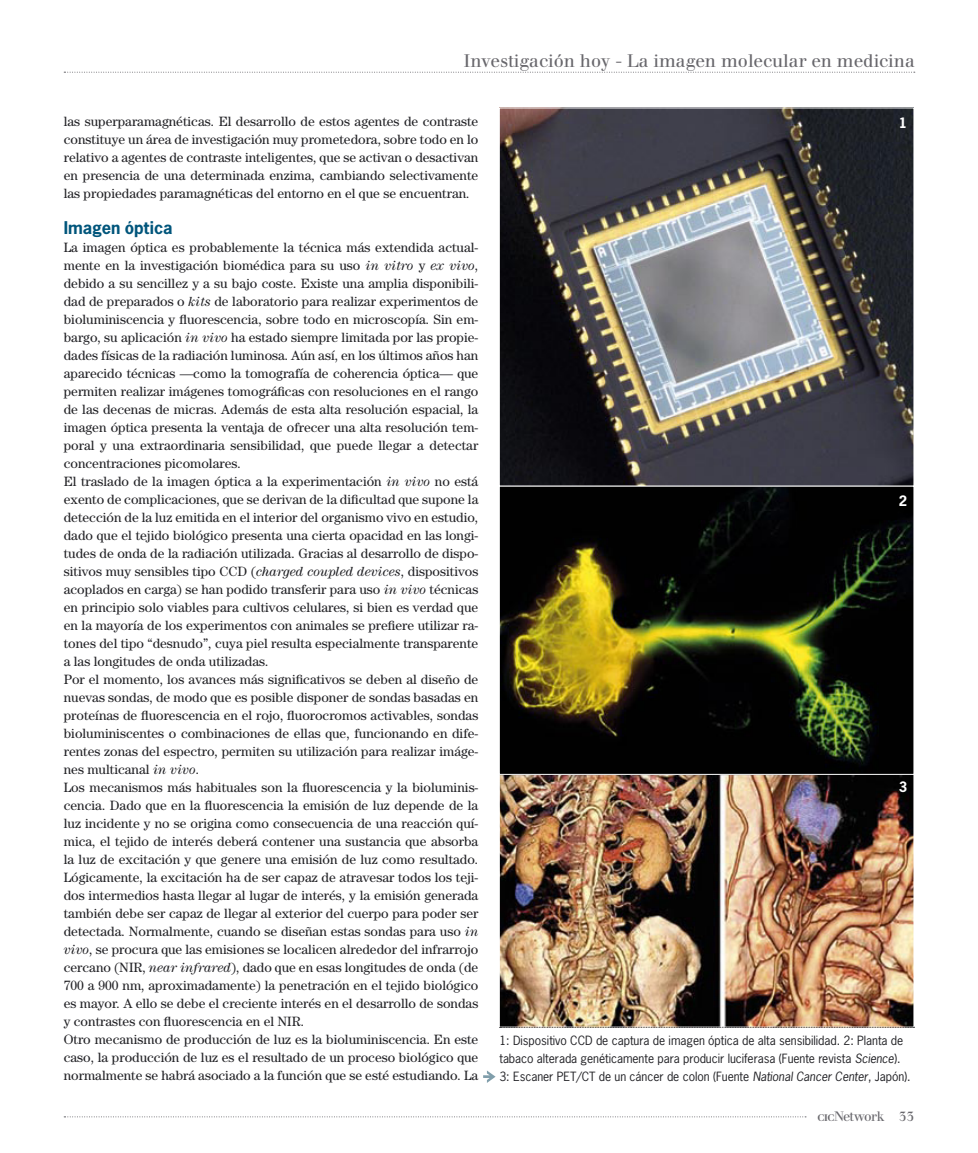
<style>
.page{position:relative;width:978px;height:1153px;background:#fff}
.page>*{position:absolute;margin:0;border:0;box-sizing:border-box;transform-origin:0 0}
.z_Cabecerapeq{font:18px "Walbaum";color:#68676c}
.LLamadas{font:700 16.5px "News Gothic Std";color:#00557b}
._010_Texto{font:13.5px/18px "Century Std";color:#212125;text-align:justify}
.t1{font:13.5px "Walbaum";letter-spacing:-.04em;color:#68676c}
.Portada-pre{font:700 13.5px "News Gothic Std";color:#fff}
.piéfoto{font:12px/18px "News Gothic Std";letter-spacing:-.005em;color:#212125}
.s1{font-style:italic}
.s2{font-weight:500;font-size:9.45px}
</style>
<div class="page">
<svg style="left:64px;top:1116px;width:742px;height:1px"></svg>
<svg style="left:64px;top:72px;width:851px;height:1px"></svg>
<svg style="left:483px;top:1070px;width:13px;height:12px"></svg>
<img style="left:501px;top:110px;width:411px;height:915px">
<div style="left:499px;top:774px;width:415px;height:253px;border:1px solid #fff"></div>
<svg style="left:500px;top:1026px;width:415px;height:1px"></svg>
<p class="z_Cabecerapeq" style="left:464px;top:51px;width:452px">Investigación hoy - La imagen molecular en medicina</p>
<p class="_010_Texto" style="left:64px;top:112px;width:416px">las superparamagnéticas. El desarrollo de estos agentes de contraste constituye un área de investigación muy prometedora, sobre todo en lo relativo a agentes de contraste inteligentes, que se activan o desactivan en presencia de una determinada enzima, cambiando selectivamente las propiedades paramagnéticas del entorno en el que se encuentran.</p>
<p class="LLamadas" style="left:64px;top:217px;width:110px">Imagen óptica</p>
<p class="_010_Texto" style="left:64px;top:238px;width:416px">La imagen óptica es probablemente la técnica más extendida actual&shy;mente en la investigación biomédica para su uso <span class="s1">in vitro</span> y <span class="s1">ex vivo</span>, debido a su sencillez y a su bajo coste. Existe una amplia disponibili&shy;dad de preparados o <span class="s1">kits</span> de laboratorio para realizar experimentos de bioluminiscencia y fluorescencia, sobre todo en microscopía. Sin em&shy;bargo, su aplicación <span class="s1">in vivo</span> ha estado siempre limitada por las propie&shy;dades físicas de la radiación luminosa. Aún así, en los últimos años han aparecido técnicas —como la tomografía de coherencia óptica— que permiten realizar imágenes tomográficas con resoluciones en el rango de las decenas de micras. Además de esta alta resolución espacial, la imagen óptica presenta la ventaja de ofrecer una alta resolución tem&shy;poral y una extraordinaria sensibilidad, que puede llegar a detectar concentraciones picomolares.</p>
<p class="_010_Texto" style="left:64px;top:472px;width:416px">El traslado de la imagen óptica a la experimentación <span class="s1">in vivo</span> no está exento de complicaciones, que se derivan de la dificultad que supone la detección de la luz emitida en el interior del organismo vivo en estudio, dado que el tejido biológico presenta una cierta opacidad en las longi&shy;tudes de onda de la radiación utilizada. Gracias al desarrollo de dispo&shy;sitivos muy sensibles tipo CCD (<span class="s1">charged coupled devices</span>, dispositivos acoplados en carga) se han podido transferir para uso <span class="s1">in vivo</span> técnicas en principio solo viables para cultivos celulares, si bien es verdad que en la mayoría de los experimentos con animales se prefiere utilizar ra&shy;tones del tipo “desnudo”, cuya piel resulta especialmente transparente a las longitudes de onda utilizadas.</p>
<p class="_010_Texto" style="left:64px;top:670px;width:416px">Por el momento, los avances más significativos se deben al diseño de nuevas sondas, de modo que es posible disponer de sondas basadas en proteínas de fluorescencia en el rojo, fluorocromos activables, sondas bioluminiscentes o combinaciones de ellas que, funcionando en dife&shy;rentes zonas del espectro, permiten su utilización para realizar imáge&shy;nes multicanal <span class="s1">in vivo</span>.</p>
<p class="_010_Texto" style="left:64px;top:778px;width:416px">Los mecanismos más habituales son la fluorescencia y la bioluminis&shy;cencia. Dado que en la fluorescencia la emisión de luz depende de la luz incidente y no se origina como consecuencia de una reacción quí&shy;mica, el tejido de interés deberá contener una sustancia que absorba la luz de excitación y que genere una emisión de luz como resultado.<br>Lógicamente, la excitación ha de ser capaz de atravesar todos los teji&shy;dos intermedios hasta llegar al lugar de interés, y la emisión generada también debe ser capaz de llegar al exterior del cuerpo para poder ser detectada. Normalmente, cuando se diseñan estas sondas para uso <span class="s1">in vivo</span>, se procura que las emisiones se localicen alrededor del infrarrojo cercano (NIR, <span class="s1">near infrared</span>), dado que en esas longitudes de onda (de 700 a 900 nm, aproximadamente) la penetración en el tejido biológico es mayor. A ello se debe el creciente interés en el desarrollo de sondas y contrastes con fluorescencia en el NIR.</p>
<p class="_010_Texto" style="left:64px;top:1030px;width:416px">Otro mecanismo de producción de luz es la bioluminiscencia. En este caso, la producción de luz es el resultado de un proceso biológico que normalmente se habrá asociado a la función que se esté estudiando. La</p>
<p class="piéfoto" style="left:499px;top:1030px;width:413px">1: Dispositivo CCD de captura de imagen óptica de alta sensibilidad. 2: Planta de tabaco alterada genéticamente para producir luciferasa (Fuente revista <span class="s1">Science</span>).<br>3: Escaner PET/CT de un cáncer de colon (Fuente <span class="s1">National Cancer Center</span>, Japón).</p>
<p class="Portada-pre" style="left:899px;top:114px;width:10px">1</p>
<p class="Portada-pre" style="left:899px;top:492px;width:10px">2</p>
<p class="Portada-pre" style="left:899px;top:778px;width:10px">3</p>
<p class="t1" style="left:817px;top:1108px;width:98px"><span class="s2">CIC</span>Network 33</p>
</div>
